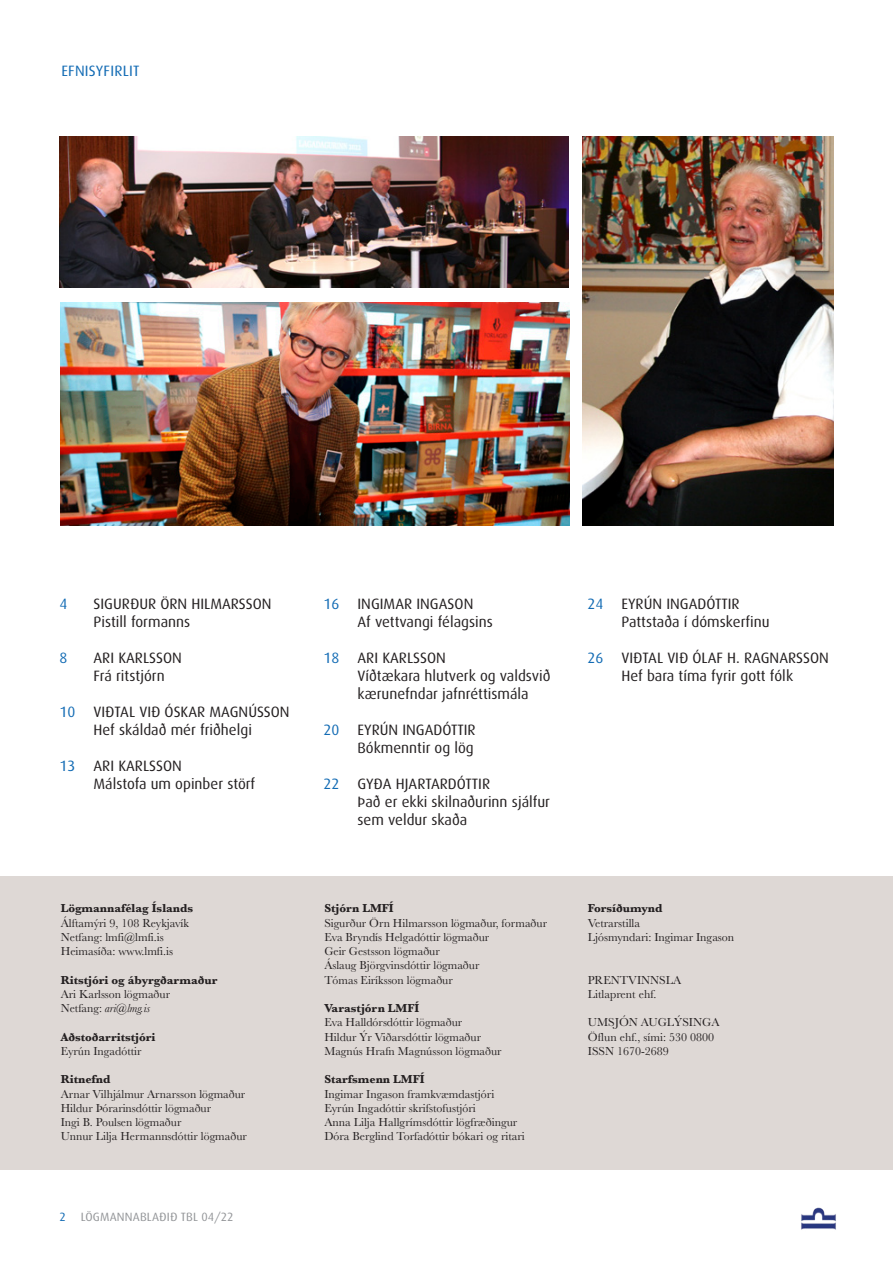
<style>
.page{position:relative;width:893px;height:1263px;background:#fff}
.page>*{position:absolute;margin:0;border:0;box-sizing:border-box;transform-origin:0 0}
.t1{font:15px/18px "Dax";color:#231f20}
.t2{font:15px "Dax";letter-spacing:.015em;color:#126bb4}
.t3{font:12px/14.2px "Baskerville";color:#231f20}
.t4{font:700 12px "Baskerville";color:#231f20}
.t5{font:12px "Dax";letter-spacing:.015em;color:#939598}
.s1{color:#126bb4}
.s2{font-style:italic}
</style>
<div class="page">
<img style="left:801px;top:1207px;width:35px;height:23px">
<div style="left:0;top:876px;width:893px;height:293px;background:#ded8d5"></div>
<img style="left:582px;top:136px;width:251px;height:389px">
<img style="left:60px;top:302px;width:510px;height:224px">
<img style="left:60px;top:136px;width:509px;height:152px">
<p class="t2" style="left:61px;top:62px;width:79px">EFNISYFIRLIT</p>
<p class="t2" style="left:60px;top:595px;width:9px">4</p>
<p class="t1" style="left:94px;top:594px;width:179px">SIGURÐUR ÖRN HILMARSSON<br>Pistill formanns</p>
<p class="t2" style="left:60px;top:649px;width:9px">8</p>
<p class="t1" style="left:94px;top:648px;width:90px">ARI KARLSSON<br>Frá ritstjórn</p>
<p class="t1" style="left:60px;top:702px;width:232px;text-align:center"><span class="s1">10</span> VIÐTAL VIÐ ÓSKAR MAGNÚSSON<br>Hef skáldað mér friðhelgi</p>
<p class="t1" style="left:94px;top:756px;width:163px;text-indent:-34px"><span class="s1">13</span> ARI KARLSSON<br>Málstofa um opinber störf</p>
<p class="t4" style="left:61px;top:900px;width:134px">Lögmannafélag Íslands</p>
<p class="t3" style="left:61px;top:916px;width:130px">Álftamýri 9, 108 Reykjavík<br>Netfang: lmfi@lmfi.is<br>Heimasíða: www.lmfi.is</p>
<p class="t4" style="left:61px;top:971px;width:158px">Ritstjóri og ábyrgðarmaður</p>
<p class="t3" style="left:61px;top:987px;width:111px">Ari Karlsson lögmaður<br>Netfang: <span class="s2">ari@lmg.is</span></p>
<p class="t4" style="left:61px;top:1028px;width:96px">Aðstoðarritstjóri</p>
<p class="t3" style="left:61px;top:1044px;width:82px">Eyrún Ingadóttir</p>
<p class="t4" style="left:61px;top:1071px;width:51px">Ritnefnd</p>
<p class="t3" style="left:61px;top:1087px;width:188px">Arnar Vilhjálmur Arnarsson lögmaður Hildur Þórarinsdóttir lögmaður<br>Ingi B. Poulsen lögmaður<br>Unnur Lilja Hermannsdóttir lögmaður</p>
<p class="t5" style="left:60px;top:1210px;width:176px"><span class="s1">2</span> LÖGMANNABLAÐIÐ TBL 04/22</p>
<p class="t1" style="left:358px;top:594px;width:137px;text-indent:-34px"><span class="s1">16</span> INGIMAR INGASON<br>Af vettvangi félagsins</p>
<p class="t1" style="left:358px;top:648px;width:195px;text-indent:-34px"><span class="s1">18</span> ARI KARLSSON<br>Víðtækara hlutverk og valdsvið kærunefndar jafnréttismála</p>
<p class="t1" style="left:323px;top:720px;width:154px;text-align:right"><span class="s1">20</span> EYRÚN INGADÓTTIR<br>Bókmenntir og lög</p>
<p class="t1" style="left:358px;top:774px;width:194px;text-indent:-34px"><span class="s1">22</span> GYÐA HJARTARDÓTTIR<br>Það er ekki skilnaðurinn sjálfur sem veldur skaða</p>
<p class="t4" style="left:324px;top:900px;width:71px">Stjórn LMFÍ</p>
<p class="t3" style="left:324px;top:916px;width:224px">Sigurður Örn Hilmarsson lögmaður, formaður<br>Eva Bryndís Helgadóttir lögmaður<br>Geir Gestsson lögmaður<br>Áslaug Björgvinsdóttir lögmaður<br>Tómas Eiríksson lögmaður</p>
<p class="t4" style="left:324px;top:1000px;width:96px">Varastjórn LMFÍ</p>
<p class="t3" style="left:324px;top:1015px;width:179px">Eva Halldórsdóttir lögmaður<br>Hildur Ýr Viðarsdóttir lögmaður<br>Magnús Hrafn Magnússon lögmaður</p>
<p class="t4" style="left:324px;top:1071px;width:102px">Starfsmenn LMFÍ</p>
<p class="t3" style="left:324px;top:1087px;width:202px">Ingimar Ingason framkvæmdastjóri Eyrún Ingadóttir skrifstofustjóri<br>Anna Lilja Hallgrímsdóttir lögfræðingur Dóra Berglind Torfadóttir bókari og ritari</p>
<p class="t1" style="left:621px;top:594px;width:150px;text-indent:-34px"><span class="s1">24</span> EYRÚN INGADÓTTIR<br>Pattstaða í dómskerfinu</p>
<p class="t1" style="left:587px;top:648px;width:243px;text-align:center"><span class="s1">26</span> VIÐTAL VIÐ ÓLAF H. RAGNARSSON<br>Hef bara tíma fyrir gott fólk</p>
<p class="t4" style="left:588px;top:900px;width:76px">Forsíðumynd</p>
<p class="t3" style="left:588px;top:916px;width:148px">Vetrarstilla<br>Ljósmyndari: Ingimar Ingason</p>
<p class="t3" style="left:588px;top:973px;width:95px">PRENTVINNSLA<br>Litlaprent ehf.</p>
<p class="t3" style="left:588px;top:1015px;width:133px">UMSJÓN AUGLÝSINGA<br>Öflun ehf., sími: 530 0800<br>ISSN 1670-2689</p>
</div>
